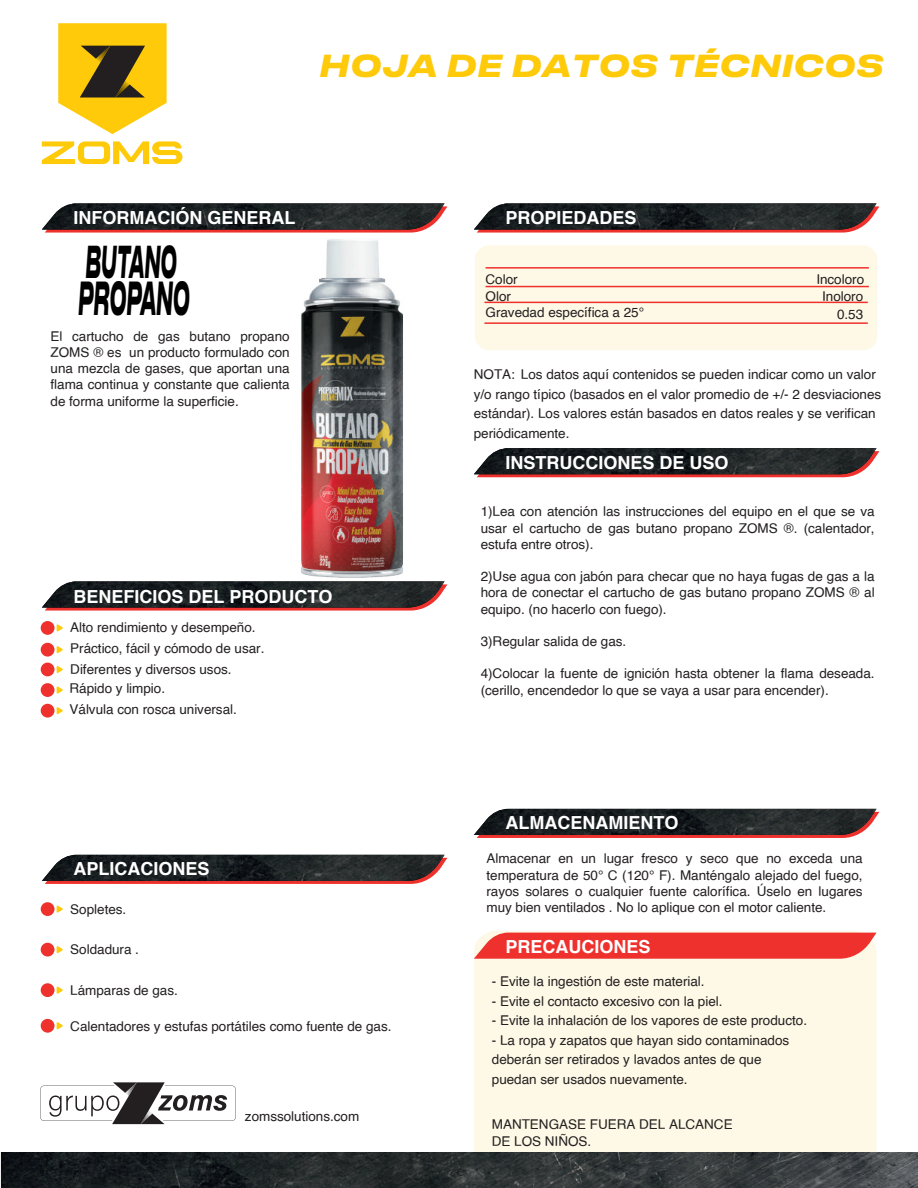
<style>
.page{position:relative;width:918px;height:1188px;background:#fff}
.page>*{position:absolute;margin:0;border:0;box-sizing:border-box;transform-origin:0 0}
.t1{font:italic 700 45px "Druk Text Wide";letter-spacing:-.02em;color:#000001;scale:.36 1}
.t2{font:italic 700 43.35px "Druk Text Wide";letter-spacing:-.02em;color:#000001;scale:.36 1}
.t3{font:italic 700 30px "Druk Text Wide";color:#feca0a}
.t4{font:700 18px "Helvetica";color:#fff}
.t5{font:13.5px/16.2px "Helvetica";color:#231f20}
</style>
<div class="page">
<svg style="left:42px;top:141px;width:140px;height:24px"></svg>
<svg style="left:58px;top:23px;width:109px;height:111px;background:#d5b131"></svg>
<svg style="left:44px;top:206px;width:403px;height:27px"></svg>
<img style="left:42px;top:203px;width:403px;height:27px">
<svg style="left:477px;top:206px;width:402px;height:27px"></svg>
<img style="left:474px;top:203px;width:403px;height:27px">
<svg style="left:528px;top:451px;width:351px;height:26px"></svg>
<img style="left:528px;top:448px;width:349px;height:26px">
<svg style="left:476px;top:811px;width:403px;height:27px"></svg>
<img style="left:474px;top:809px;width:403px;height:26px">
<svg style="left:44px;top:584px;width:403px;height:27px"></svg>
<img style="left:42px;top:581px;width:403px;height:27px">
<svg style="left:44px;top:857px;width:403px;height:27px"></svg>
<img style="left:42px;top:855px;width:403px;height:26px">
<div style="left:41px;top:621px;width:13px;height:14px;background:#ee312d;border-radius:50%"></div>
<svg style="left:57px;top:624px;width:6px;height:8px"></svg>
<div style="left:41px;top:643px;width:13px;height:14px;background:#ee312d;border-radius:50%"></div>
<svg style="left:57px;top:646px;width:6px;height:7px"></svg>
<div style="left:41px;top:663px;width:13px;height:13px;background:#ee312d;border-radius:50%"></div>
<svg style="left:57px;top:666px;width:6px;height:7px"></svg>
<div style="left:41px;top:902px;width:13px;height:14px;background:#ee312d;border-radius:50%"></div>
<svg style="left:57px;top:905px;width:6px;height:8px"></svg>
<div style="left:41px;top:943px;width:13px;height:14px;background:#ee312d;border-radius:50%"></div>
<svg style="left:57px;top:946px;width:6px;height:7px"></svg>
<div style="left:41px;top:983px;width:13px;height:14px;background:#ee312d;border-radius:50%"></div>
<svg style="left:57px;top:986px;width:6px;height:8px"></svg>
<div style="left:41px;top:1019px;width:13px;height:14px;background:#ee312d;border-radius:50%"></div>
<svg style="left:57px;top:1022px;width:6px;height:8px"></svg>
<div style="left:41px;top:683px;width:13px;height:14px;background:#ee312d;border-radius:50%"></div>
<svg style="left:57px;top:686px;width:6px;height:8px"></svg>
<div style="left:41px;top:704px;width:13px;height:14px;background:#ee312d;border-radius:50%"></div>
<svg style="left:57px;top:707px;width:6px;height:7px"></svg>
<div style="left:475px;top:245px;width:402px;height:105px;background:#fef9e6;border-radius:15px"></div>
<div style="left:474px;top:931px;width:403px;height:257px;background:#fef9e6;border-radius:22px"></div>
<hr style="left:484px;top:302px;width:384px;height:1px;background:#ee312d">
<hr style="left:486px;top:286px;width:383px;height:1px;background:#ee312d">
<hr style="left:486px;top:267px;width:383px;height:2px;background:#ee312d">
<hr style="left:484px;top:322px;width:384px;height:2px;background:#ee312d">
<svg style="left:40px;top:1082px;width:196px;height:42px"></svg>
<svg style="left:474px;top:933px;width:403px;height:26px;background:#ef3e39"></svg>
<img style="left:0;top:1152px;width:918px;height:36px">
<img style="left:177px;top:232px;width:351px;height:352px">
<h3 class="t3" style="left:319px;top:40px;width:566px">HOJA DE DATOS TÉCNICOS</h3>
<h3 class="t4" style="left:73px;top:203px;width:223px">INFORMACIÓN GENERAL</h3>
<h3 class="t4" style="left:505px;top:203px;width:133px">PROPIEDADES</h3>
<h2 class="t2" style="left:86px;top:225px;width:256px">BUTANO</h2>
<h1 class="t1" style="left:78px;top:259px;width:312px">PROPANO</h1>
<p class="t5" style="left:486px;top:272px;width:34px">Color</p>
<p class="t5" style="left:486px;top:288px;width:27px">Olor</p>
<p class="t5" style="left:486px;top:305px;width:160px">Gravedad específica a 25°</p>
<p class="t5" style="left:816px;top:272px;width:49px">Incoloro</p>
<p class="t5" style="left:822px;top:288px;width:43px">Inoloro</p>
<p class="t5" style="left:837px;top:306px;width:28px">0.53</p>
<p class="t5" style="left:51px;top:328px;width:241px;text-align:justify">El cartucho de gas butano propano ZOMS ® es un producto formulado con una mezcla de gases, que aportan una flama continua y constante que calienta de forma uniforme la superficie.</p>
<h3 class="t4" style="left:73px;top:582px;width:261px">BENEFICIOS DEL PRODUCTO</h3>
<p class="t5" style="left:70px;top:617px;width:196px;line-height:21px">Alto rendimiento y desempeño.<br>Práctico, fácil y cómodo de usar.<br>Diferentes y diversos usos.</p>
<p class="t5" style="left:70px;top:678px;width:169px;line-height:21.1px">Rápido y limpio.<br>Válvula con rosca universal.</p>
<h3 class="t4" style="left:73px;top:854px;width:138px">APLICACIONES</h3>
<p class="t5" style="left:70px;top:901px;width:58px">Sopletes.</p>
<p class="t5" style="left:70px;top:942px;width:70px">Soldadura .</p>
<p class="t5" style="left:70px;top:982px;width:109px">Lámparas de gas.</p>
<p class="t5" style="left:70px;top:1019px;width:323px">Calentadores y estufas portátiles como fuente de gas.</p>
<p class="t5" style="left:245px;top:1109px;width:116px">zomssolutions.com</p>
<p class="t5" style="left:474px;top:365px;width:409px;line-height:19.5px">NOTA: Los datos aquí contenidos se pueden indicar como un valor y/o rango típico (basados en el valor promedio de +/- 2 desviaciones estándar). Los valores están basados en datos reales y se verifican periódicamente.</p>
<h3 class="t4" style="left:505px;top:448px;width:225px">INSTRUCCIONES DE USO</h3>
<p class="t5" style="left:481px;top:504px;width:396px;text-align:justify">1)Lea con atención las instrucciones del equipo en el que se va usar el cartucho de gas butano propano ZOMS ®. (calentador, estufa entre otros).</p>
<p class="t5" style="left:481px;top:569px;width:396px;text-align:justify">2)Use agua con jabón para checar que no haya fugas de gas a la hora de conectar el cartucho de gas butano propano ZOMS ® al equipo. (no hacerlo con fuego).</p>
<p class="t5" style="left:481px;top:634px;width:147px">3)Regular salida de gas.</p>
<p class="t5" style="left:481px;top:666px;width:396px">4)Colocar la fuente de ignición hasta obtener la flama deseada. (cerillo, encendedor lo que se vaya a usar para encender).</p>
<h3 class="t4" style="left:505px;top:808px;width:174px">ALMACENAMIENTO</h3>
<p class="t5" style="left:486px;top:851px;width:378px;text-align:justify">Almacenar en un lugar fresco y seco que no exceda una temperatura de 50° C (120° F). Manténgalo alejado del fuego, rayos solares o cualquier fuente calorífica. Úselo en lugares muy bien ventilados . No lo aplique con el motor caliente.</p>
<h3 class="t4" style="left:505px;top:932px;width:147px">PRECAUCIONES</h3>
<p class="t5" style="left:492px;top:974px;width:214px">- Evite la ingestión de este material.</p>
<p class="t5" style="left:492px;top:993px;width:232px">- Evite el contacto excesivo con la piel.</p>
<p class="t5" style="left:492px;top:1013px;width:317px">- Evite la inhalación de los vapores de este producto.</p>
<p class="t5" style="left:492px;top:1031px;width:299px;line-height:19.5px">- La ropa y zapatos que hayan sido contaminados deberán ser retirados y lavados antes de que puedan ser usados nuevamente.</p>
<p class="t5" style="left:492px;top:1117px;width:242px">MANTENGASE FUERA DEL ALCANCE<br>DE LOS NIÑOS.</p>
</div>
